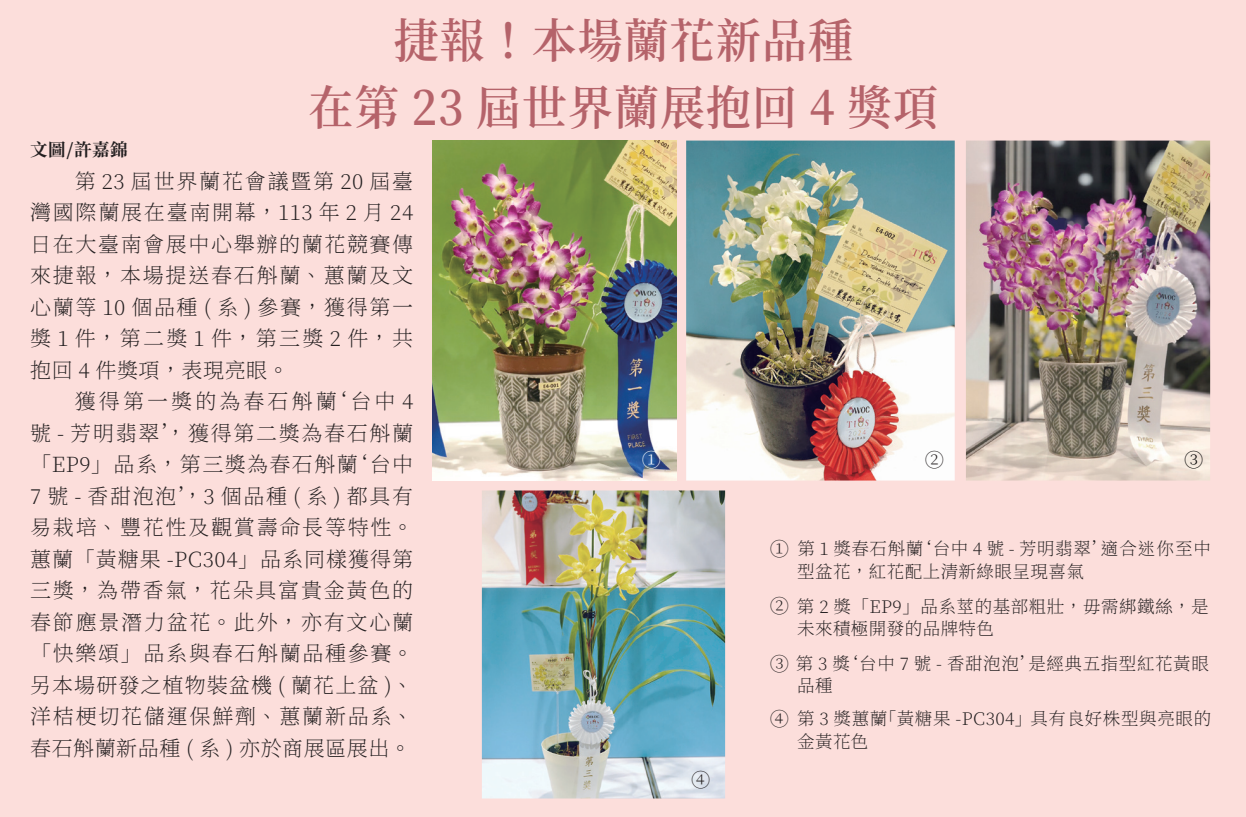
<style>
.page{position:relative;width:1246px;height:817px;background:#fff}
.page>*{position:absolute;margin:0;border:0;box-sizing:border-box;transform-origin:0 0}
.t1{font:600 47.25px/66.5px "Noto Serif CJ Ktc";letter-spacing:.025em;color:#b5636a;text-align:center;scale:.95 1}
.t2{font:200 21px/31.5px "Noto Serif CJ Ktc";letter-spacing:.075em;color:#231f20;text-align:justify}
.t3{font:200 19.25px "Noto Serif CJ Ktc";color:#231f20}
.t4{font:200 19.25px "Noto Serif CJ Ktc";color:#fff}
.t5{font:200 19.25px "Noto Serif CJ Ktc";color:#000}
.t6{font:200 17.5px/22.2px "Noto Serif CJ Ktc";letter-spacing:.03em;color:#231f20}
.t7{font:700 17.5px "Noto Serif CJ Ktc";color:#231f20}
.s1{font-size:19.25px}
</style>
<div class="page">
<div style="left:0;top:0;width:1245px;height:817px;background:#fcdedb"></div>
<img style="left:686px;top:141px;width:268px;height:339px">
<img style="left:432px;top:141px;width:244px;height:339px">
<img style="left:965px;top:141px;width:244px;height:339px">
<img style="left:482px;top:490px;width:243px;height:308px">
<p class="t7" style="left:30px;top:140px;width:99px">文圖/許嘉錦</p>
<h1 class="t1" style="left:308px;top:9px;width:664px">捷報！本場蘭花新品種<br>在第 23 屆世界蘭展抱回 4 獎項</h1>
<p class="t2" style="left:30px;top:166px;width:384px;text-indent:45px">第 23 屆世界蘭花會議暨第 20 屆臺灣國際蘭展在臺南開幕，113 年 2 月 24日在大臺南會展中心舉辦的蘭花競賽傳來捷報，本場提送春石斛蘭、蕙蘭及文心蘭等 10 個品種 ( 系 ) 參賽，獲得第一獎 1 件，第二獎 1 件，第三獎 2 件，共抱回 4 件獎項，表現亮眼。</p>
<p class="t2" style="left:30px;top:386px;width:384px;text-indent:45px">獲得第一獎的為春石斛蘭‘台中 4號 - 芳明翡翠’，獲得第二獎為春石斛蘭「EP9」品系，第三獎為春石斛蘭‘台中7 號 - 香甜泡泡’，3 個品種 ( 系 ) 都具有易栽培、豐花性及觀賞壽命長等特性。蕙蘭「黃糖果 -PC304」品系同樣獲得第三獎，為帶香氣，花朵具富貴金黃色的春節應景潛力盆花。此外，亦有文心蘭「快樂頌」品系與春石斛蘭品種參賽。另本場研發之植物裝盆機 ( 蘭花上盆 )、洋桔梗切花儲運保鮮劑、蕙蘭新品系、春石斛蘭新品種 ( 系 ) 亦於商展區展出。</p>
<p class="t4" style="left:641px;top:449px;width:21px">①</p>
<p class="t3" style="left:924px;top:449px;width:21px">②</p>
<p class="t5" style="left:1183px;top:449px;width:21px">③</p>
<p class="t6" style="left:797px;top:538px;width:415px;text-indent:-27px"><span class="s1">①</span> 第 1 獎春石斛蘭‘台中 4 號 - 芳明翡翠’適合迷你至中型盆花，紅花配上清新綠眼呈現喜氣</p>
<p class="t6" style="left:797px;top:595px;width:413px;text-indent:-27px"><span class="s1">②</span> 第 2 獎「EP9」品系莖的基部粗壯，毋需綁鐵絲，是未來積極開發的品牌特色</p>
<p class="t3" style="left:691px;top:769px;width:21px">④</p>
<p class="t6" style="left:797px;top:653px;width:413px;text-indent:-27px"><span class="s1">③</span> 第 3 獎‘台中 7 號 - 香甜泡泡’是經典五指型紅花黃眼品種</p>
<p class="t6" style="left:797px;top:708px;width:415px;text-indent:-27px"><span class="s1">④</span> 第 3 獎蕙蘭「黃糖果 -PC304」具有良好株型與亮眼的金黃花色</p>
</div>
